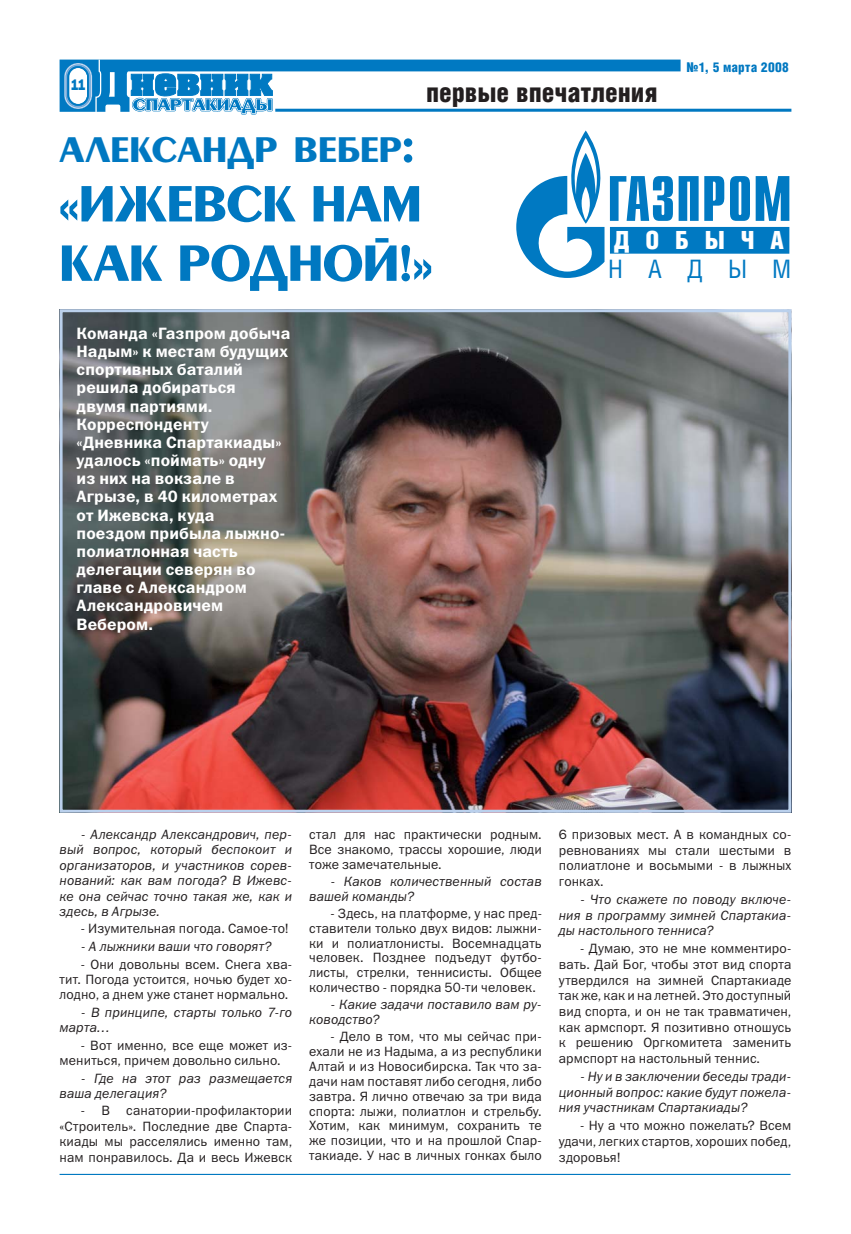
<style>
.page{position:relative;width:851px;height:1234px;background:#fff}
.page>*{position:absolute;margin:0;border:0;box-sizing:border-box;transform-origin:0 0}
.t1{font:700 52.95px/59.4px "Penta";letter-spacing:-.01em;color:#0078c1}
.t2{font:700 37.05px "Penta";letter-spacing:.01em;color:#0078c1}
.t3{font:900 27px "Helios Cond";color:#231f20}
.t4{font:25.5px "Helios Cond";letter-spacing:.995em;color:#0079c2}
.t5{font:900 25.05px "Helios Cond";letter-spacing:.63em;color:#fff}
.t6{font:16.5px/18.1px "Franklin Gothic Demi C";letter-spacing:.005em;color:#fff}
.t7{font:15.15px "Franklin Gothic Heavy C";color:#0078c1;scale:.8 1}
.t8{font:13.5px/14.9px "Franklin Gothic Book C";letter-spacing:.01em;color:#231f20;text-align:justify}
.t9{font:italic 13.5px/15.5px "Franklin Gothic Book C";letter-spacing:.01em;color:#231f20}
.t10{font:900 13.5px "Helios Cond";letter-spacing:.02em;color:#0078c1}
.s1{font-size:52.95px}
</style>
<div class="page">
<svg style="left:60px;top:59px;width:620px;height:56px"></svg>
<hr style="left:275px;top:109px;width:516px;height:3px;background:#0078c1">
<hr style="left:60px;top:1173px;width:730px;height:1px;background:#0078c1">
<img style="left:64px;top:313px;width:723px;height:495px">
<div style="left:60px;top:309px;width:731px;height:503px;border:3px solid #bad0ec"></div>
<div style="left:610px;top:227px;width:179px;height:27px;background:#0079c2"></div>
<svg style="left:516px;top:130px;width:156px;height:148px"></svg>
<svg style="left:678px;top:176px;width:20px;height:45px"></svg>
<svg style="left:704px;top:176px;width:45px;height:45px"></svg>
<svg style="left:755px;top:176px;width:34px;height:45px"></svg>
<p class="t7" style="left:71px;top:79px;width:20px">11</p>
<h3 class="t3" style="left:426px;top:81px;width:233px">первые впечатления</h3>
<p class="t10" style="left:686px;top:62px;width:104px">№1, 5 марта 2008</p>
<h2 class="t2" style="left:60px;top:136px;width:356px">АЛЕКСАНДР ВЕБЕР<span class="s1">:</span></h2>
<h1 class="t1" style="left:60px;top:179px;width:374px">«ИЖЕВСК НАМ<br>КАК РОДНОЙ!»</h1>
<p class="t6" style="left:77px;top:326px;width:215px">Команда «Газпром добыча<br>Надым» к местам будущих спортивных баталий решила добираться<br>двумя партиями.<br>Корреспонденту «Дневника Спартакиады» удалось «поймать» одну<br>из них на вокзале в<br>Агрызе, в 40 километрах от Ижевска, куда<br>поездом прибыла лыжно&shy;полиатлонная часть делегации северян во главе с Александром<br>Александровичем<br>Вебером.</p>
<h3 class="t5" style="left:614px;top:226px;width:171px">ДОБЫЧА</h3>
<h3 class="t4" style="left:608px;top:253px;width:185px">НАДЫМ</h3>
<p class="t9" style="left:60px;top:827px;width:234px;text-align:justify;text-indent:21px">- Александр Александрович, пер&shy;вый вопрос, который беспокоит и организаторов, и участников сорев&shy;нований: как вам погода? В Ижевс&shy;ке она сейчас точно такая же, как и здесь, в Агрызе.</p>
<p class="t8" style="left:81px;top:922px;width:210px">- Изумительная погода. Самое-то!</p>
<p class="t9" style="left:81px;top:939px;width:192px">- А лыжники ваши что говорят?</p>
<p class="t8" style="left:60px;top:957px;width:234px;line-height:15.5px;text-indent:21px">- Они довольны всем. Снега хва&shy;тит. Погода устоится, ночью будет хо&shy;лодно, а днем уже станет нормально.</p>
<p class="t9" style="left:60px;top:1005px;width:234px;text-indent:21px">- В принципе, старты только 7-го марта…</p>
<p class="t8" style="left:60px;top:1038px;width:234px;line-height:15.5px;text-indent:21px">- Вот именно, все еще может из&shy;мениться, причем довольно сильно.</p>
<p class="t9" style="left:60px;top:1071px;width:234px;text-indent:21px">- Где на этот раз размещается ваша делегация?</p>
<p class="t8" style="left:60px;top:1104px;width:234px;line-height:15.5px;text-indent:21px">- В санатории-профилактории «Строитель». Последние две Спарта&shy;киады мы расселялись именно там, нам понравилось. Да и весь Ижевск</p>
<p class="t8" style="left:309px;top:828px;width:234px">стал для нас практически родным.<br>Все знакомо, трассы хорошие, люди тоже замечательные.</p>
<p class="t9" style="left:309px;top:874px;width:234px;line-height:14.9px;text-indent:21px">- Каков количественный состав вашей команды?</p>
<p class="t8" style="left:309px;top:906px;width:234px;text-indent:21px">- Здесь, на платформе, у нас пред&shy;ставители только двух видов: лыжни&shy;ки и полиатлонисты. Восемнадцать человек. Позднее подъедут футбо&shy;листы, стрелки, теннисисты. Общее количество - порядка 50-ти человек.</p>
<p class="t9" style="left:309px;top:998px;width:234px;line-height:14.9px;text-indent:21px">- Какие задачи поставило вам ру&shy;ководство?</p>
<p class="t8" style="left:309px;top:1030px;width:234px;text-indent:21px">- Дело в том, что мы сейчас при&shy;ехали не из Надыма, а из республики Алтай и из Новосибирска. Так что за&shy;дачи нам поставят либо сегодня, либо завтра. Я лично отвечаю за три вида спорта: лыжи, полиатлон и стрельбу.<br>Хотим, как минимум, сохранить те же позиции, что и на прошлой Спар&shy;такиаде. У нас в личных гонках было</p>
<p class="t8" style="left:558px;top:827px;width:234px;line-height:15.8px">6 призовых мест. А в командных со&shy;ревнованиях мы стали шестыми в полиатлоне и восьмыми - в лыжных гонках.</p>
<p class="t9" style="left:558px;top:892px;width:234px;text-align:justify;text-indent:21px">- Что скажете по поводу включе&shy;ния в программу зимней Спартакиа&shy;ды настольного тенниса?</p>
<p class="t8" style="left:558px;top:941px;width:234px;line-height:15.8px;text-indent:21px">- Думаю, это не мне комментиро&shy;вать. Дай Бог, чтобы этот вид спорта утвердился на зимней Спартакиаде так же, как и на летней. Это доступный вид спорта, и он не так травматичен, как армспорт. Я позитивно отношусь к решению Оргкомитета заменить армспорт на настольный теннис.</p>
<p class="t9" style="left:558px;top:1069px;width:234px;text-align:justify;text-indent:21px">- Ну и в заключении беседы тради&shy;ционный вопрос: какие будут пожела&shy;ния участникам Спартакиады?</p>
<p class="t8" style="left:558px;top:1118px;width:234px;line-height:15.8px;text-indent:21px">- Ну а что можно пожелать? Всем удачи, легких стартов, хороших побед, здоровья!</p>
</div>
